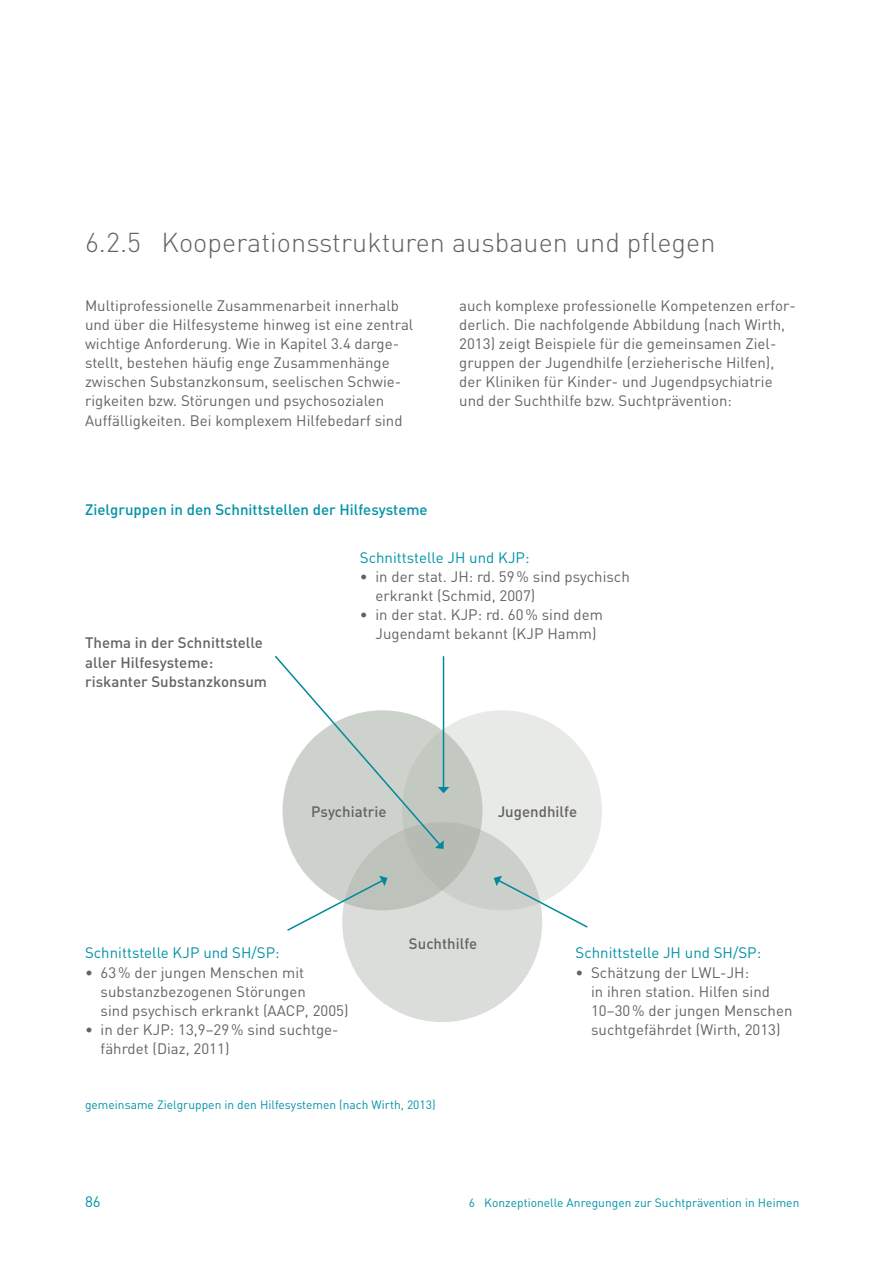
<style>
.page{position:relative;width:893px;height:1263px;background:#fff}
.page>*{position:absolute;margin:0;border:0;box-sizing:border-box;transform-origin:0 0}
.t1{font:300 27px "FFDIN";color:#636362}
.t2{font:15px/19.2px "FFDIN";color:#636362}
.t3{font:500 15px/19.2px "FFDIN";color:#636362}
.t4{font:15px "FFDIN";color:#0092a7}
.t5{font:500 15px "FFDIN";color:#0092a7}
.t6{font:12px "FFDIN";color:#0092a7}
</style>
<div class="page">
<hr style="left:892px;top:0;width:1px;height:253px;background:#009db1">
<div style="left:342px;top:822px;width:200px;height:200px;background:#daddd9;border-radius:50%"></div>
<svg style="left:282px;top:710px;width:200px;height:200px;background:#c3c8c0"></svg>
<svg style="left:402px;top:710px;width:200px;height:200px;background:#dcdfdb"></svg>
<svg style="left:494px;top:876px;width:94px;height:52px"></svg>
<svg style="left:287px;top:876px;width:100px;height:56px"></svg>
<svg style="left:274px;top:655px;width:175px;height:194px"></svg>
<h1 class="t1" style="left:85px;top:226px;width:632px">6.2.5 Kooperationsstrukturen ausbauen und pflegen</h1>
<p class="t2" style="left:85px;top:296px;width:330px">Multiprofessionelle Zusammenarbeit innerhalb und über die Hilfesysteme hinweg ist eine zentral wichtige Anforderung. Wie in Kapitel 3.4 darge&shy;stellt, bestehen häufig enge Zusammenhänge zwischen Substanzkonsum, seelischen Schwie&shy;rigkeiten bzw. Störungen und psychosozialen Auffälligkeiten. Bei komplexem Hilfebedarf sind</p>
<p class="t2" style="left:459px;top:296px;width:338px">auch komplexe professionelle Kompetenzen erfor&shy;derlich. Die nachfolgende Abbildung (nach Wirth, 2013) zeigt Beispiele für die gemeinsamen Ziel&shy;gruppen der Jugendhilfe (erzieherische Hilfen), der Kliniken für Kinder- und Jugendpsychiatrie und der Suchthilfe bzw. Suchtprävention:</p>
<p class="t5" style="left:85px;top:500px;width:344px">Zielgruppen in den Schnittstellen der Hilfesysteme</p>
<p class="t4" style="left:360px;top:548px;width:171px">Schnittstelle JH und KJP:</p>
<p class="t2" style="left:375px;top:567px;width:256px;text-indent:-16px">• in der stat. JH: rd. 59% sind psychisch erkrankt (Schmid, 2007)</p>
<p class="t2" style="left:375px;top:605px;width:229px;text-indent:-16px">• in der stat. KJP: rd. 60% sind dem<br>Jugendamt bekannt (KJP Hamm)</p>
<p class="t3" style="left:85px;top:633px;width:184px">Thema in der Schnittstelle aller Hilfesysteme: riskanter Substanzkonsum</p>
<p class="t3" style="left:311px;top:802px;width:77px">Psychiatrie</p>
<p class="t3" style="left:498px;top:802px;width:81px">Jugendhilfe</p>
<p class="t4" style="left:85px;top:943px;width:196px">Schnittstelle KJP und SH/SP:</p>
<p class="t2" style="left:101px;top:962px;width:250px;text-indent:-16px">• 63% der jungen Menschen mit substanzbezogenen Störungen<br>sind psychisch erkrankt (AACP, 2005)</p>
<p class="t2" style="left:101px;top:1020px;width:239px;text-indent:-16px">• in der KJP: 13,9–29% sind suchtge&shy;fährdet (Diaz, 2011)</p>
<p class="t3" style="left:409px;top:934px;width:70px">Suchthilfe</p>
<p class="t6" style="left:85px;top:1097px;width:352px">gemeinsame Zielgruppen in den Hilfesystemen (nach Wirth, 2013)</p>
<p class="t4" style="left:576px;top:943px;width:187px">Schnittstelle JH und SH/SP:</p>
<p class="t2" style="left:591px;top:962px;width:203px;text-indent:-16px">• Schätzung der LWL-JH:<br>in ihren station. Hilfen sind<br>10–30% der jungen Menschen suchtgefährdet (Wirth, 2013)</p>
<p class="t4" style="left:85px;top:1192px;width:17px">86</p>
<p class="t6" style="left:469px;top:1195px;width:332px">6 Konzeptionelle Anregungen zur Suchtprävention in Heimen</p>
</div>
